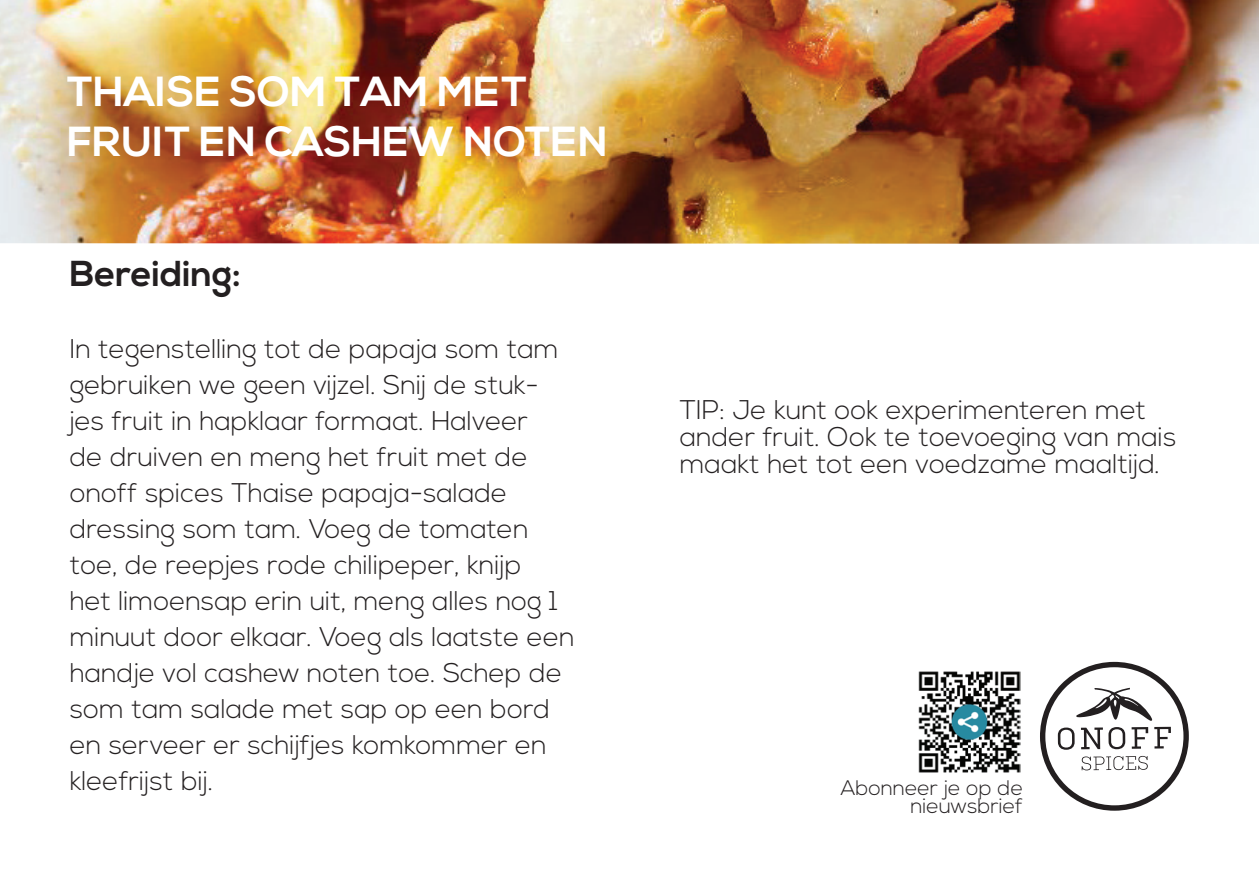
<style>
.page{position:relative;width:1259px;height:893px;background:#fff}
.page>*{position:absolute;margin:0;border:0;box-sizing:border-box;transform-origin:0 0}
.t1{font:700 42px/50.4px "Nexa";color:#fff}
.t2{font:700 36px "Nexa";color:#231f20}
.t3{font:300 27px/36px "Nexa";color:#231f20}
.t4{font:300 21px/18px "Nexa";color:#231f20;text-align:right}
</style>
<div class="page">
<img style="left:0;top:0;width:1259px;height:243px">
<svg style="left:1040px;top:662px;width:149px;height:149px"></svg>
<img style="left:919px;top:671px;width:102px;height:102px">
<h1 class="t1" style="left:67px;top:67px;width:542px">THAISE SOM TAM MET<br>FRUIT EN CASHEW NOTEN</h1>
<h2 class="t2" style="left:70px;top:253px;width:172px">Bereiding:</h2>
<p class="t3" style="left:70px;top:332px;width:506px">In tegenstelling tot de papaja som tam gebruiken we geen vijzel. Snij de stuk&shy;jes fruit in hapklaar formaat. Halveer<br>de druiven en meng het fruit met de onoff spices Thaise papaja-salade dressing som tam. Voeg de tomaten toe, de reepjes rode chilipeper, knijp<br>het limoensap erin uit, meng alles nog 1 minuut door elkaar. Voeg als laatste een handje vol cashew noten toe. Schep de som tam salade met sap op een bord en serveer er schijfjes komkommer en kleefrijst bij.</p>
<p class="t3" style="left:680px;top:397px;width:498px;line-height:27px">TIP: Je kunt ook experimenteren met ander fruit. Ook te toevoeging van mais maakt het tot een voedzame maaltijd.</p>
<p class="t4" style="left:841px;top:780px;width:184px">Abonneer je op de nieuwsbrief</p>
</div>
